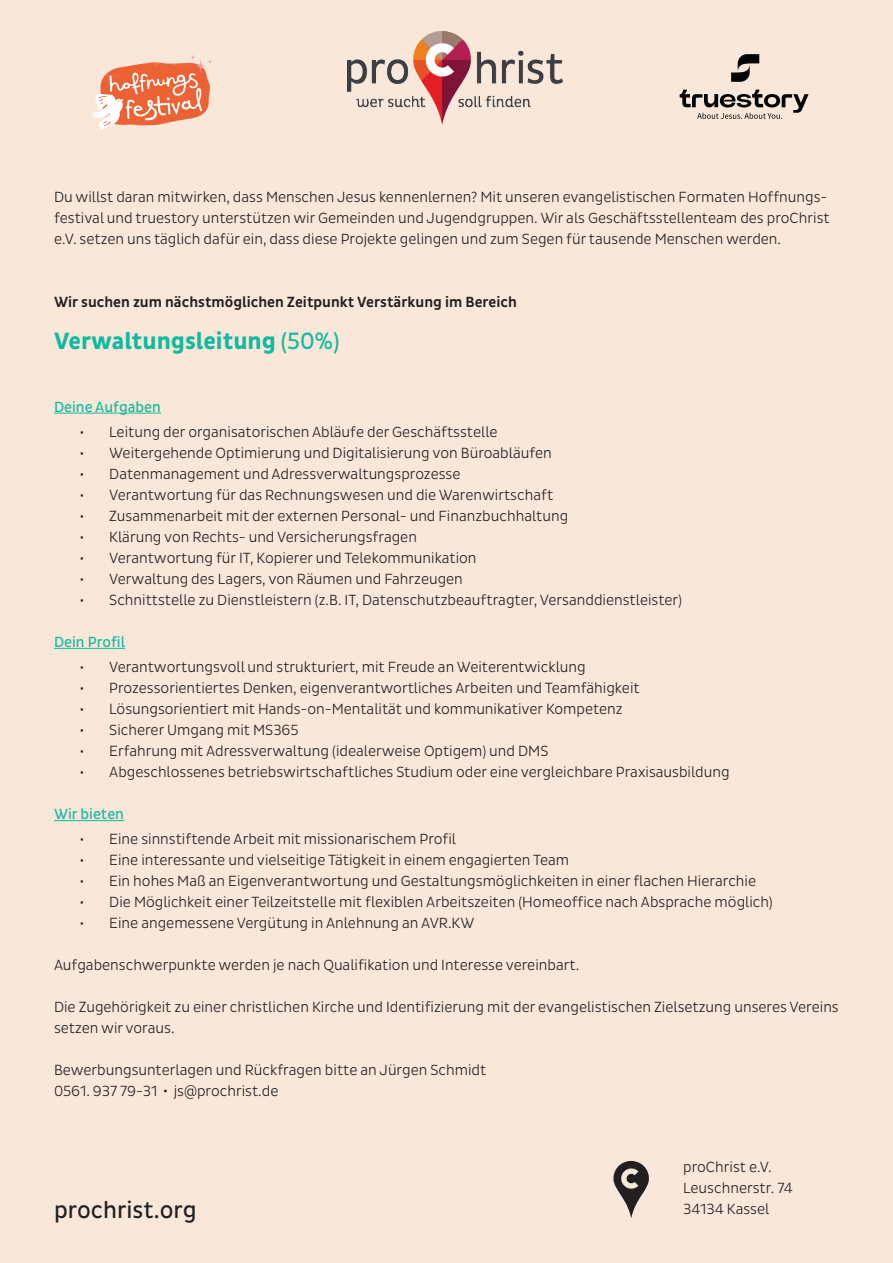
<style>
.page{position:relative;width:893px;height:1263px;background:#f9e7d9}
.page>*{position:absolute;margin:0;border:0;box-sizing:border-box;transform-origin:0 0}
.t1{font:700 24px "Pluto Sans Cond";color:#11b99e}
.t2{font:24px "Pluto Sans Cond";color:#231f20}
.t3{font:300 15px/21px "Pluto Sans Cond";color:#231f20}
.t4{font:500 15px "Pluto Sans Cond";color:#231f20}
.t5{font:15px "Pluto Sans Cond";color:#11b99e}
.s1{font-weight:400}
.s2{font-weight:700}
</style>
<div class="page">
<hr style="left:54px;top:413px;width:107px;height:1px;background:#11b99e">
<hr style="left:54px;top:648px;width:71px;height:1px;background:#11b99e">
<hr style="left:54px;top:820px;width:70px;height:1px;background:#11b99e">
<img style="left:347px;top:32px;width:216px;height:93px">
<svg style="left:731px;top:54px;width:28px;height:28px"></svg>
<svg style="left:680px;top:90px;width:129px;height:29px;background:#b2a59b"></svg>
<svg style="left:92px;top:54px;width:120px;height:76px;background:#f3a88d"></svg>
<svg style="left:613px;top:1161px;width:36px;height:57px;background:#90857e"></svg>
<p class="t3" style="left:54px;top:186px;width:777px">Du willst daran mitwirken, dass Menschen Jesus kennenlernen? Mit unseren evangelistischen Formaten Hoffnungs&shy;festival und truestory unterstützen wir Gemeinden und Jugendgruppen. Wir als Geschäftsstellenteam des proChrist e.V. setzen uns täglich dafür ein, dass diese Projekte gelingen und zum Segen für tausende Menschen werden.</p>
<p class="t4" style="left:54px;top:293px;width:464px">Wir suchen zum nächstmöglichen Zeitpunkt Verstärkung im Bereich</p>
<h1 class="t1" style="left:54px;top:327px;width:287px">Verwaltungsleitung <span class="s1">(50%)</span></h1>
<p class="t5" style="left:54px;top:398px;width:108px">Deine Aufgaben</p>
<p class="t3" style="left:80px;top:421px;width:420px">• Leitung der organisatorischen Abläufe der Geschäftsstelle</p>
<p class="t3" style="left:80px;top:442px;width:474px">• Weitergehende Optimierung und Digitalisierung von Büroabläufen</p>
<p class="t3" style="left:80px;top:463px;width:382px">• Datenmanagement und Adressverwaltungsprozesse</p>
<p class="t3" style="left:80px;top:484px;width:475px">• Verantwortung für das Rechnungswesen und die Warenwirtschaft</p>
<p class="t3" style="left:80px;top:505px;width:490px">• Zusammenarbeit mit der externen Personal- und Finanzbuchhaltung</p>
<p class="t3" style="left:80px;top:526px;width:339px">• Klärung von Rechts- und Versicherungsfragen</p>
<p class="t3" style="left:80px;top:547px;width:399px">• Verantwortung für IT, Kopierer und Telekommunikation</p>
<p class="t3" style="left:80px;top:568px;width:385px">• Verwaltung des Lagers, von Räumen und Fahrzeugen</p>
<p class="t3" style="left:80px;top:589px;width:604px">• Schnittstelle zu Dienstleistern (z.B. IT, Datenschutzbeauftragter, Versanddienstleister)</p>
<p class="t5" style="left:54px;top:633px;width:73px">Dein Profil</p>
<p class="t3" style="left:80px;top:657px;width:508px">• Verantwortungsvoll und strukturiert, mit Freude an Weiterentwicklung</p>
<p class="t3" style="left:80px;top:678px;width:562px">• Prozessorientiertes Denken, eigenverantwortliches Arbeiten und Teamfähigkeit</p>
<p class="t3" style="left:80px;top:699px;width:545px">• Lösungsorientiert mit Hands-on-Mentalität und kommunikativer Kompetenz</p>
<p class="t3" style="left:80px;top:720px;width:221px">• Sicherer Umgang mit MS365</p>
<p class="t3" style="left:80px;top:741px;width:470px">• Erfahrung mit Adressverwaltung (idealerweise Optigem) und DMS</p>
<p class="t3" style="left:80px;top:762px;width:652px">• Abgeschlossenes betriebswirtschaftliches Studium oder eine vergleichbare Praxisausbildung</p>
<p class="t5" style="left:54px;top:805px;width:72px">Wir bieten</p>
<p class="t3" style="left:80px;top:829px;width:378px">• Eine sinnstiftende Arbeit mit missionarischem Profil</p>
<p class="t3" style="left:80px;top:850px;width:491px">• Eine interessante und vielseitige Tätigkeit in einem engagierten Team</p>
<p class="t3" style="left:80px;top:871px;width:678px">• Ein hohes Maß an Eigenverantwortung und Gestaltungsmöglichkeiten in einer flachen Hierarchie</p>
<p class="t3" style="left:80px;top:892px;width:695px">• Die Möglichkeit einer Teilzeitstelle mit flexiblen Arbeitszeiten (Homeoffice nach Absprache möglich)</p>
<p class="t3" style="left:80px;top:913px;width:396px">• Eine angemessene Vergütung in Anlehnung an AVR.KW</p>
<p class="t3" style="left:54px;top:955px;width:527px">Aufgabenschwerpunkte werden je nach Qualifikation und Interesse vereinbart.</p>
<p class="t3" style="left:54px;top:997px;width:786px">Die Zugehörigkeit zu einer christlichen Kirche und Identifizierung mit der evangelistischen Zielsetzung unseres Vereins setzen wir voraus.</p>
<p class="t3" style="left:54px;top:1060px;width:434px">Bewerbungsunterlagen und Rückfragen bitte an Jürgen Schmidt<br>0561. 937 79-31 <span class="s2">·</span> js@prochrist.de</p>
<p class="t3" style="left:683px;top:1157px;width:111px">proChrist e.V.<br>Leuschnerstr. 74</p>
<h1 class="t2" style="left:54px;top:1196px;width:144px">prochrist.org</h1>
<p class="t3" style="left:683px;top:1199px;width:88px">34134 Kassel</p>
</div>
